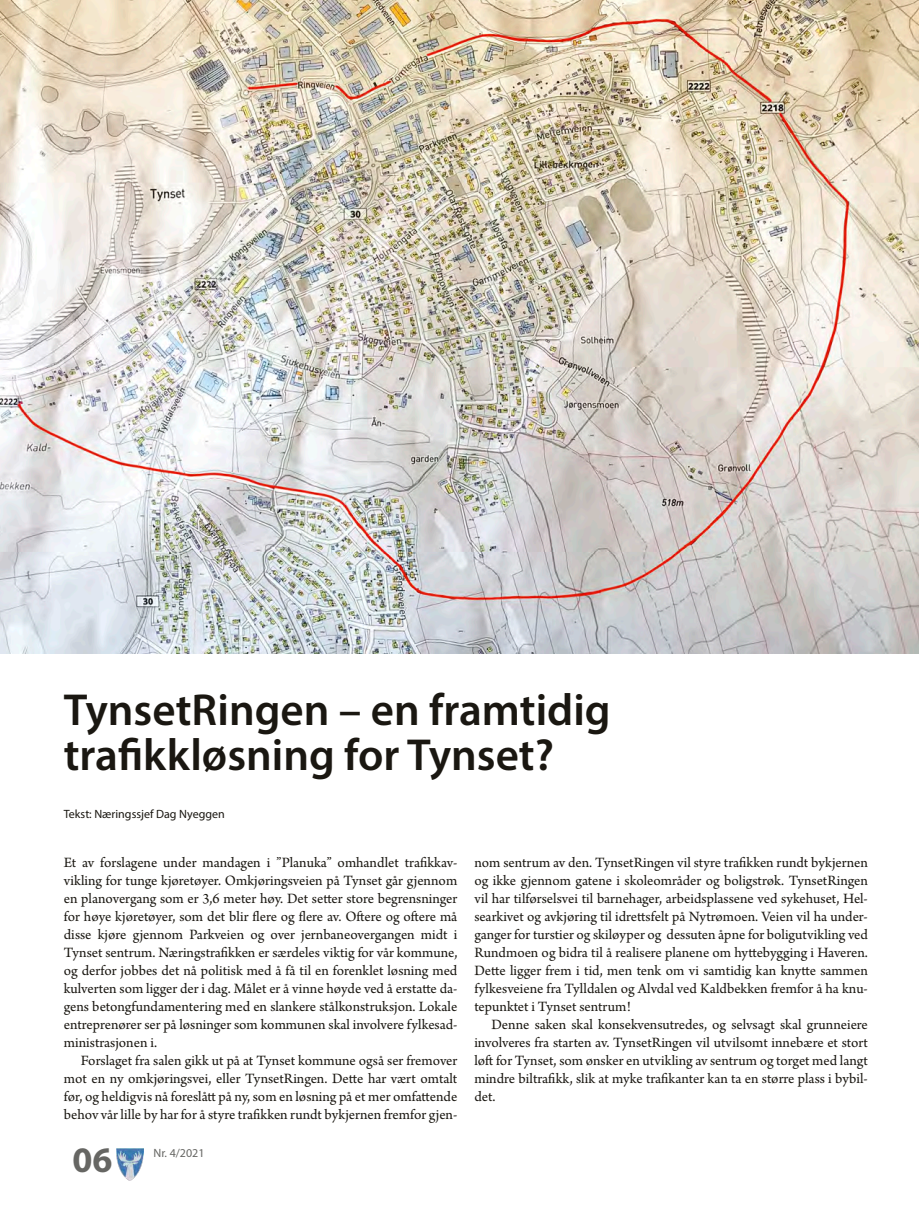
<style>
.page{position:relative;width:919px;height:1208px;background:#fff}
.page>*{position:absolute;margin:0;border:0;box-sizing:border-box;transform-origin:0 0}
.Hovedtittel{font:600 45px/45px "Myriad Pro";color:#1a1711}
.t1{font:700 36px "Myriad Pro";color:#666663}
.Avsnitt_med_førsteli{font:15px/18px "Arno Pro";color:#1a1711;text-align:justify}
.Byline{font:12px "Myriad Pro";color:#1a1711}
.t2{font:12px "Myriad Pro";color:#666663}
</style>
<div class="page">
<img style="left:117px;top:1148px;width:27px;height:33px">
<img style="left:0;top:0;width:918px;height:654px">
<p class="Hovedtittel" style="left:64px;top:686px;width:548px">TynsetRingen – en framtidig trafikkløsning for Tynset?</p>
<p class="Byline" style="left:64px;top:806px;width:162px">Tekst: Næringssjef Dag Nyeggen</p>
<p class="Avsnitt_med_førsteli" style="left:64px;top:854px;width:395px">Et av forslagene under mandagen i ”Planuka” omhandlet trafikkav&shy;vikling for tunge kjøretøyer. Omkjøringsveien på Tynset går gjennom en planovergang som er 3,6 meter høy. Det setter store begrensninger for høye kjøretøyer, som det blir flere og flere av. Oftere og oftere må disse kjøre gjennom Parkveien og over jernbaneovergangen midt i Tynset sentrum. Næringstrafikken er særdeles viktig for vår kommune, og derfor jobbes det nå politisk med å få til en forenklet løsning med kulverten som ligger der i dag. Målet er å vinne høyde ved å erstatte da&shy;gens betongfundamentering med en slankere stålkonstruksjon. Lokale entreprenører ser på løsninger som kommunen skal involvere fylkesad&shy;ministrasjonen i.</p>
<p class="Avsnitt_med_førsteli" style="left:64px;top:1052px;width:395px;text-indent:17px">Forslaget fra salen gikk ut på at Tynset kommune også ser fremover mot en ny omkjøringsvei, eller TynsetRingen. Dette har vært omtalt før, og heldigvis nå foreslått på ny, som en løsning på et mer omfattende behov vår lille by har for å styre trafikken rundt bykjernen fremfor gjen-</p>
<p class="t1" style="left:72px;top:1136px;width:41px">06</p>
<p class="t2" style="left:153px;top:1145px;width:53px">Nr. 4/2021</p>
<p class="Avsnitt_med_førsteli" style="left:474px;top:854px;width:395px">nom sentrum av den. TynsetRingen vil styre trafikken rundt bykjernen og ikke gjennom gatene i skoleområder og boligstrøk. TynsetRingen vil har tilførselsvei til barnehager, arbeidsplassene ved sykehuset, Hel&shy;searkivet og avkjøring til idrettsfelt på Nytrømoen. Veien vil ha under&shy;ganger for turstier og skiløyper og dessuten åpne for boligutvikling ved Rundmoen og bidra til å realisere planene om hyttebygging i Haveren.<br>Dette ligger frem i tid, men tenk om vi samtidig kan knytte sammen fylkesveiene fra Tylldalen og Alvdal ved Kaldbekken fremfor å ha knu&shy;tepunktet i Tynset sentrum!</p>
<p class="Avsnitt_med_førsteli" style="left:474px;top:1016px;width:395px;text-indent:17px">Denne saken skal konsekvensutredes, og selvsagt skal grunneiere involveres fra starten av. TynsetRingen vil utvilsomt innebære et stort løft for Tynset, som ønsker en utvikling av sentrum og torget med langt mindre biltrafikk, slik at myke trafikanter kan ta en større plass i bybil&shy;det.</p>
</div>
